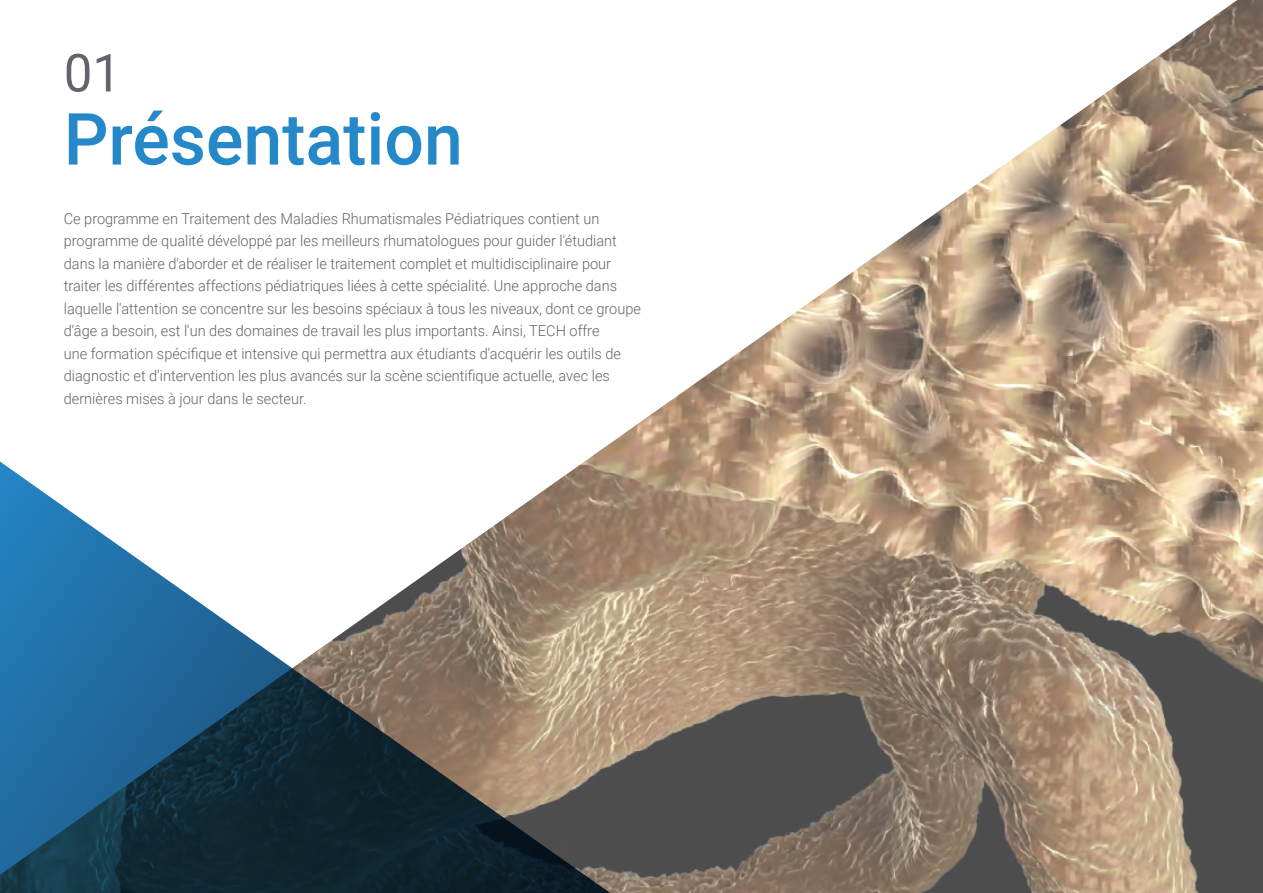
<style>
.page{position:relative;width:1263px;height:893px;background:#fff}
.page>*{position:absolute;margin:0;border:0;box-sizing:border-box;transform-origin:0 0}
.t1{font:500 72px "Roboto";color:#2488c9}
.t2{font:52.5px "Roboto";color:#61646a}
.t3{font:300 15px/22.5px "Roboto";color:#61646a}
</style>
<div class="page">
<img style="left:606px;top:0;width:657px;height:893px">
<svg style="left:0;top:446px;width:640px;height:447px"></svg>
<h2 class="t2" style="left:64px;top:36px;width:59px">01</h2>
<h1 class="t1" style="left:64px;top:89px;width:401px">Présentation</h1>
<p class="t3" style="left:64px;top:207px;width:579px">Ce programme en Traitement des Maladies Rhumatismales Pédiatriques contient un programme de qualité développé par les meilleurs rhumatologues pour guider l'étudiant dans la manière d'aborder et de réaliser le traitement complet et multidisciplinaire pour traiter les différentes affections pédiatriques liées à cette spécialité. Une approche dans laquelle l'attention se concentre sur les besoins spéciaux à tous les niveaux, dont ce groupe d'âge a besoin, est l'un des domaines de travail les plus importants. Ainsi, TECH offre<br>une formation spécifique et intensive qui permettra aux étudiants d'acquérir les outils de diagnostic et d'intervention les plus avancés sur la scène scientifique actuelle, avec les dernières mises à jour dans le secteur.</p>
</div>
